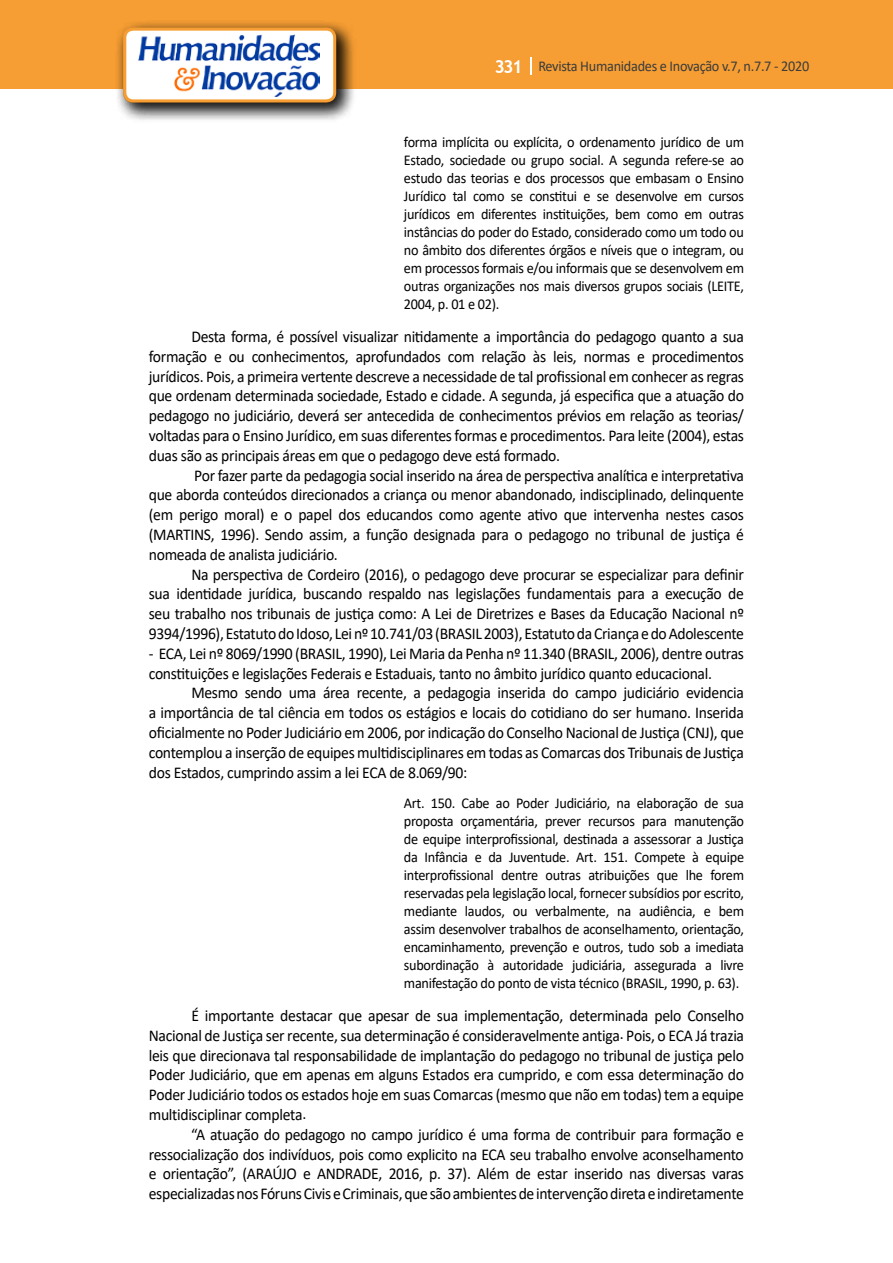
<style>
.page{position:relative;width:893px;height:1263px;background:#fff}
.page>*{position:absolute;margin:0;border:0;box-sizing:border-box;transform-origin:0 0}
.t1{font:16.5px/19.8px "Calibri";letter-spacing:-.02em;color:#000;text-align:justify;scale:.95 1}
.t2{font:15px/18px "Calibri";letter-spacing:-.02em;color:#000;text-align:justify;scale:.95 1}
.t3{font:15px "Calibri";letter-spacing:-.02em;color:#3c3c3b;scale:.95 1}
.s1{font-family:"Trebuchet MS";font-weight:700;font-size:18px;color:#fff}
</style>
<div class="page">
<div style="left:0;top:0;width:893px;height:88px;background:#f69e34"></div>
<svg style="left:530px;top:57px;width:2px;height:18px"></svg>
<div style="left:115px;top:19px;width:241px;height:103px;background:#000;opacity:.75"></div>
<div style="left:125px;top:29px;width:210px;height:72px;background:#fff;border-radius:9px"></div>
<img style="left:139px;top:35px;width:180px;height:62px">
<div style="left:123px;top:28px;width:213px;height:74px;border:3px solid #f69e34;border-radius:9px"></div>
<p class="t3" style="left:495px;top:56px;width:333px"><span class="s1">331</span> Revista Humanidades e Inovação v.7, n.7.7 - 2020</p>
<p class="t2" style="left:404px;top:133px;width:359px">forma implícita ou explícita, o ordenamento jurídico de um Estado, sociedade ou grupo social. A segunda refere-se ao estudo das teorias e dos processos que embasam o Ensino Jurídico tal como se constitui e se desenvolve em cursos jurídicos em diferentes instituições, bem como em outras instâncias do poder do Estado, considerado como um todo ou no âmbito dos diferentes órgãos e níveis que o integram, ou em processos formais e/ou informais que se desenvolvem em outras organizações nos mais diversos grupos sociais (LEITE, 2004, p. 01 e 02).</p>
<p class="t1" style="left:149px;top:326px;width:628px;text-indent:43px">Desta forma, é possível visualizar nitidamente a importância do pedagogo quanto a sua formação e ou conhecimentos, aprofundados com relação às leis, normas e procedimentos jurídicos. Pois, a primeira vertente descreve a necessidade de tal profissional em conhecer as regras que ordenam determinada sociedade, Estado e cidade. A segunda, já especifica que a atuação do pedagogo no judiciário, deverá ser antecedida de conhecimentos prévios em relação as teorias/ voltadas para o Ensino Jurídico, em suas diferentes formas e procedimentos. Para leite (2004), estas duas são as principais áreas em que o pedagogo deve está formado.</p>
<p class="t1" style="left:149px;top:465px;width:628px;text-indent:45px">Por fazer parte da pedagogia social inserido na área de perspectiva analítica e interpretativa que aborda conteúdos direcionados a criança ou menor abandonado, indisciplinado, delinquente (em perigo moral) e o papel dos educandos como agente ativo que intervenha nestes casos (MARTINS, 1996). Sendo assim, a função designada para o pedagogo no tribunal de justiça é nomeada de analista judiciário.</p>
<p class="t1" style="left:149px;top:564px;width:628px;text-indent:43px">Na perspectiva de Cordeiro (2016), o pedagogo deve procurar se especializar para definir sua identidade jurídica, buscando respaldo nas legislações fundamentais para a execução de seu trabalho nos tribunais de justiça como: A Lei de Diretrizes e Bases da Educação Nacional nº 9394/1996), Estatuto do Idoso, Lei nº 10.741/03 (BRASIL 2003), Estatuto da Criança e do Adolescente</p>
<p class="t1" style="left:149px;top:643px;width:628px">- ECA, Lei nº 8069/1990 (BRASIL, 1990), Lei Maria da Penha nº 11.340 (BRASIL, 2006), dentre outras constituições e legislações Federais e Estaduais, tanto no âmbito jurídico quanto educacional.</p>
<p class="t1" style="left:149px;top:682px;width:628px;text-indent:43px">Mesmo sendo uma área recente, a pedagogia inserida do campo judiciário evidencia a importância de tal ciência em todos os estágios e locais do cotidiano do ser humano. Inserida oficialmente no Poder Judiciário em 2006, por indicação do Conselho Nacional de Justiça (CNJ), que contemplou a inserção de equipes multidisciplinares em todas as Comarcas dos Tribunais de Justiça dos Estados, cumprindo assim a lei ECA de 8.069/90:</p>
<p class="t2" style="left:404px;top:794px;width:360px">Art. 150. Cabe ao Poder Judiciário, na elaboração de sua proposta orçamentária, prever recursos para manutenção de equipe interprofissional, destinada a assessorar a Justiça da Infância e da Juventude. Art. 151. Compete à equipe interprofissional dentre outras atribuições que lhe forem reservadas pela legislação local, fornecer subsídios por escrito, mediante laudos, ou verbalmente, na audiência, e bem assim desenvolver trabalhos de aconselhamento, orientação, encaminhamento, prevenção e outros, tudo sob a imediata subordinação à autoridade judiciária, assegurada a livre manifestação do ponto de vista técnico (BRASIL, 1990, p. 63).</p>
<p class="t1" style="left:149px;top:1005px;width:628px;text-indent:43px">É importante destacar que apesar de sua implementação, determinada pelo Conselho Nacional de Justiça ser recente, sua determinação é consideravelmente antiga. Pois, o ECA Já trazia leis que direcionava tal responsabilidade de implantação do pedagogo no tribunal de justiça pelo Poder Judiciário, que em apenas em alguns Estados era cumprido, e com essa determinação do Poder Judiciário todos os estados hoje em suas Comarcas (mesmo que não em todas) tem a equipe multidisciplinar completa.</p>
<p class="t1" style="left:149px;top:1124px;width:628px;text-indent:43px">“A atuação do pedagogo no campo jurídico é uma forma de contribuir para formação e ressocialização dos indivíduos, pois como explicito na ECA seu trabalho envolve aconselhamento e orientação”, (ARAÚJO e ANDRADE, 2016, p. 37). Além de estar inserido nas diversas varas especializadas nos Fóruns Civis e Criminais, que são ambientes de intervenção direta e indiretamente</p>
</div>
